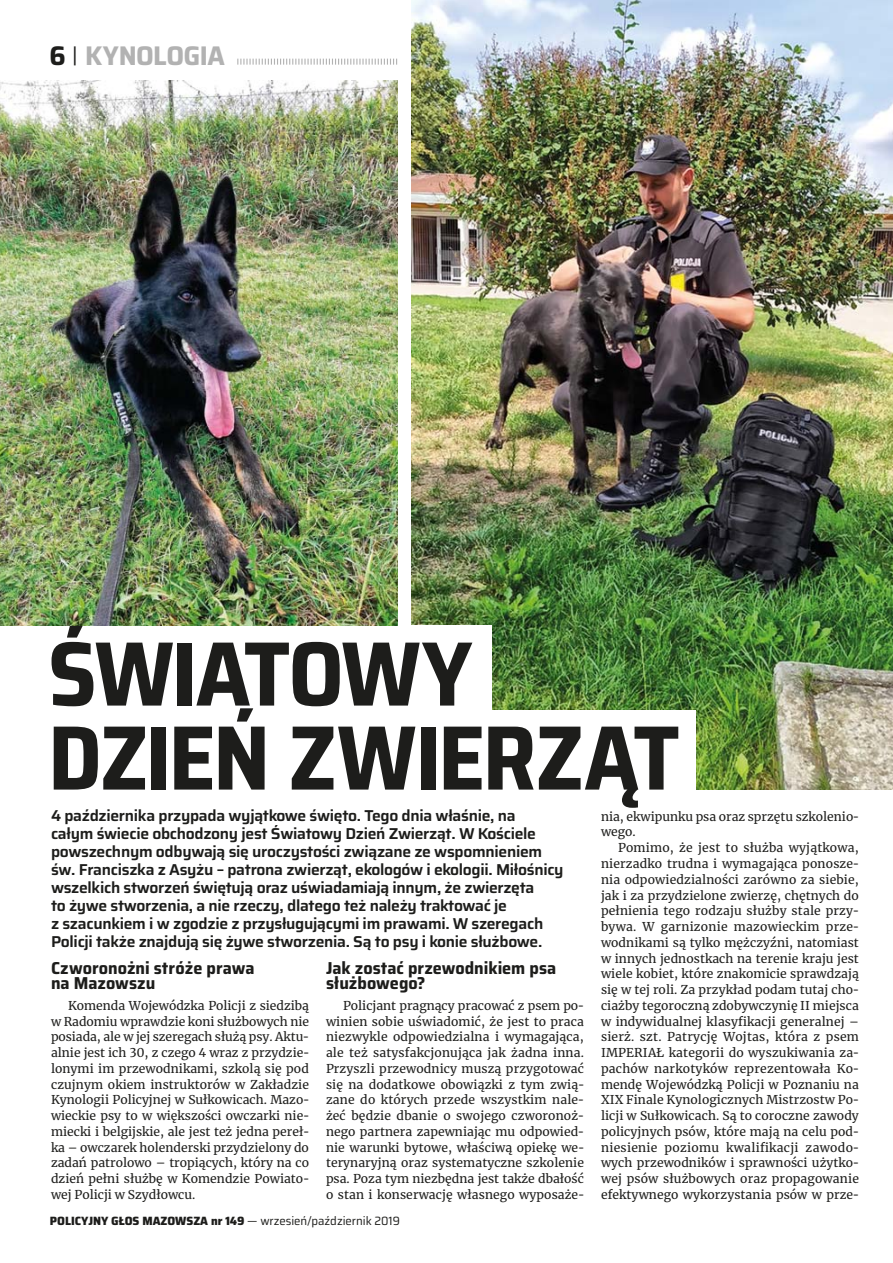
<style>
.page{position:relative;width:893px;height:1263px;background:#fff}
.page>*{position:absolute;margin:0;border:0;box-sizing:border-box;transform-origin:0 0}
.t1{font:700 semi-condensed 91.5px/84px "Saira";letter-spacing:-.025em;color:#1d1d1b}
.t2{font:700 27px "Saira Fix";letter-spacing:-.02em;color:#b2b2b2}
.t3{font:700 17.25px/15px "Saira Fix";color:#1d1d1b}
.t4{font:600 15.75px/18px "Saira";letter-spacing:-.02em;color:#1d1d1b}
.t5{font:13.5px/15.8px "Merriweather Fix";letter-spacing:.005em;color:#1d1d1b;text-align:justify}
.t6{font:800 12px "Saira Fix";color:#1d1d1b}
.s1{color:#1d1d1b}
.s2{font-weight:400;font-size:21px;color:#1d1d1b}
.s3{font-weight:400}
</style>
<div class="page">
<img style="left:412px;top:0;width:481px;height:789px">
<div style="left:346px;top:710px;width:349px;height:83px;background:#fff"></div>
<div style="left:162px;top:625px;width:330px;height:89px;background:#fff"></div>
<svg style="left:237px;top:59px;width:160px;height:6px"></svg>
<img style="left:0;top:81px;width:397px;height:544px">
<h2 class="t2" style="left:50px;top:45px;width:177px"><span class="s1">6</span> <span class="s2">|</span> KYNOLOGIA</h2>
<h1 class="t1" style="left:48px;top:639px;width:633px">ŚWIATOWY<br>DZIEŃ ZWIERZĄT</h1>
<p class="t4" style="left:51px;top:808px;width:514px">4 października przypada wyjątkowe święto. Tego dnia właśnie, na<br>całym świecie obchodzony jest Światowy Dzień Zwierząt. W Kościele powszechnym odbywają się uroczystości związane ze wspomnieniem św. Franciszka z Asyżu – patrona zwierząt, ekologów i ekologii. Miłośnicy wszelkich stworzeń świętują oraz uświadamiają innym, że zwierzęta<br>to żywe stworzenia, a nie rzeczy, dlatego też należy traktować je<br>z szacunkiem i w zgodzie z przysługującymi im prawami. W szeregach Policji także znajdują się żywe stworzenia. Są to psy i konie służbowe.</p>
<p class="t3" style="left:51px;top:962px;width:205px">Czworonożni stróże prawa na Mazowszu</p>
<p class="t5" style="left:51px;top:998px;width:260px;text-indent:17px">Komenda Wojewódzka Policji z siedzibą w Radomiu wprawdzie koni służbowych nie posiada, ale w jej szeregach służą psy. Aktu&shy;alnie jest ich 30, z czego 4 wraz z przydzie&shy;lonymi im przewodnikami, szkolą się pod czujnym okiem instruktorów w Zakładzie Kynologii Policyjnej w Sułkowicach. Mazo&shy;wieckie psy to w większości owczarki nie&shy;miecki i belgijskie, ale jest też jedna pereł&shy;ka – owczarek holenderski przydzielony do zadań patrolowo – tropiących, który na co dzień pełni służbę w Komendzie Powiato&shy;wej Policji w Szydłowcu.</p>
<p class="t5" style="left:601px;top:809px;width:259px">nia, ekwipunku psa oraz sprzętu szkolenio&shy;wego.</p>
<p class="t5" style="left:601px;top:840px;width:259px;text-indent:17px">Pomimo, że jest to służba wyjątkowa, nierzadko trudna i wymagająca ponosze&shy;nia odpowiedzialności zarówno za siebie, jak i za przydzielone zwierzę, chętnych do pełnienia tego rodzaju służby stale przy&shy;bywa. W garnizonie mazowieckim prze&shy;wodnikami są tylko mężczyźni, natomiast w innych jednostkach na terenie kraju jest wiele kobiet, które znakomicie sprawdzają się w tej roli. Za przykład podam tutaj cho&shy;ciażby tegoroczną zdobywczynię II miejsca w indywidualnej klasyfikacji generalnej – sierż. szt. Patrycję Wojtas, która z psem IMPERIAŁ kategorii do wyszukiwania za&shy;pachów narkotyków reprezentowała Ko&shy;mendę Wojewódzką Policji w Poznaniu na XIX Finale Kynologicznych Mistrzostw Po&shy;licji w Sułkowicach. Są to coroczne zawody policyjnych psów, które mają na celu pod&shy;niesienie poziomu kwalifikacji zawodo&shy;wych przewodników i sprawności użytko&shy;wej psów służbowych oraz propagowanie efektywnego wykorzystania psów w prze-</p>
<p class="t3" style="left:326px;top:962px;width:232px">Jak zostać przewodnikiem psa służbowego?</p>
<p class="t5" style="left:326px;top:998px;width:259px;text-indent:17px">Policjant pragnący pracować z psem po&shy;winien sobie uświadomić, że jest to praca niezwykle odpowiedzialna i wymagająca, ale też satysfakcjonująca jak żadna inna.<br>Przyszli przewodnicy muszą przygotować się na dodatkowe obowiązki z tym zwią&shy;zane do których przede wszystkim nale&shy;żeć będzie dbanie o swojego czworonoż&shy;nego partnera zapewniając mu odpowied&shy;nie warunki bytowe, właściwą opiekę we&shy;terynaryjną oraz systematyczne szkolenie psa. Poza tym niezbędna jest także dbałość o stan i konserwację własnego wyposaże-</p>
<p class="t6" style="left:50px;top:1215px;width:351px">POLICYJNY GŁOS MAZOWSZA nr 149 <span class="s3">— wrzesień/październik 2019</span></p>
</div>
